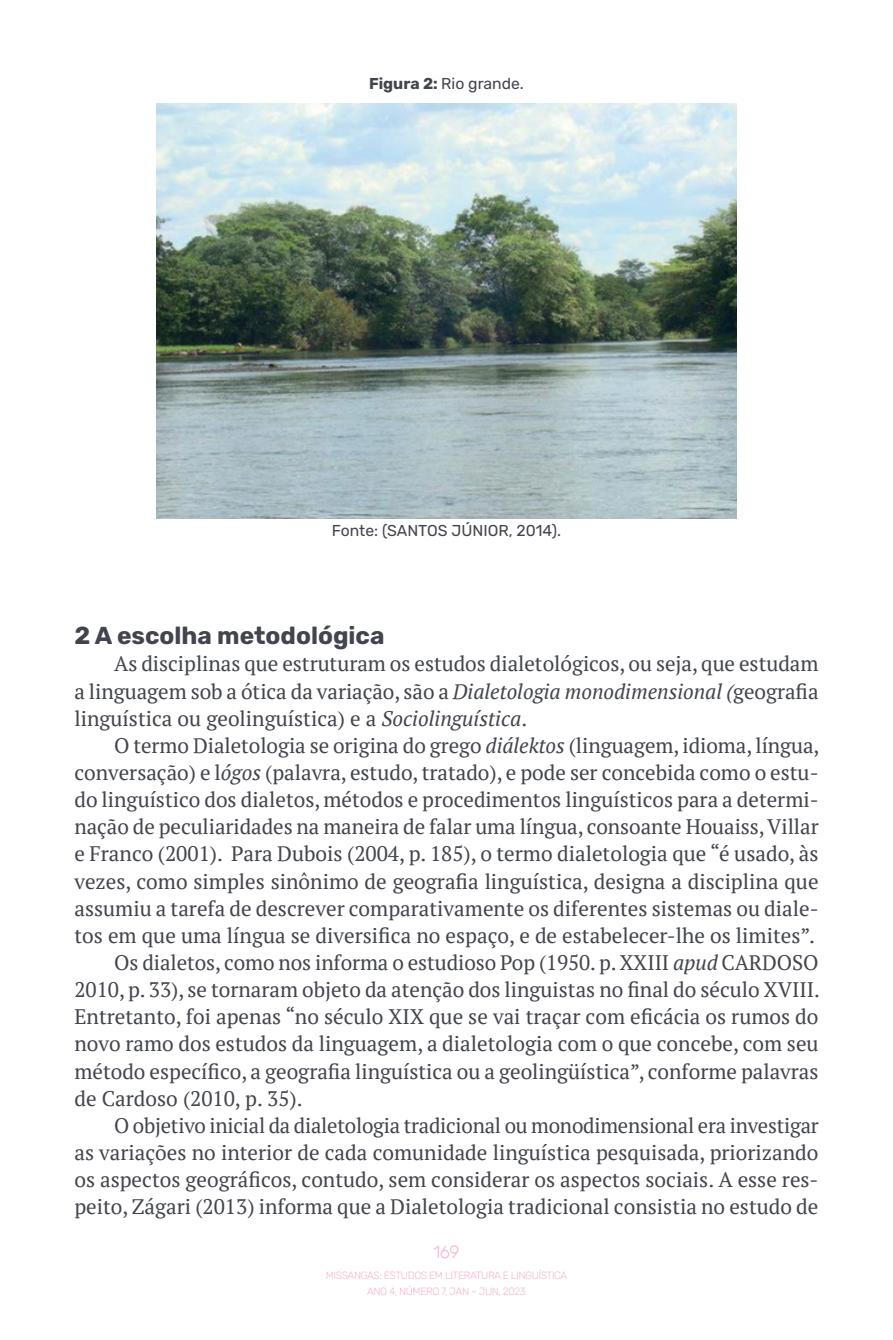
<style>
.page{position:relative;width:893px;height:1340px;background:#fff}
.page>*{position:absolute;margin:0;border:0;box-sizing:border-box;transform-origin:0 0}
.t1{font:700 24.5px "Rubik";color:#42454d}
.t2{font:21px/27.1px "PT Serif";color:#42454d;text-align:justify}
.t3{font:300 17.5px "Rubik";color:#f6b6d3}
.t4{font:15.75px "Rubik";color:#42454d}
.t5{font:300 10.5px/15.8px "Rubik";letter-spacing:-.04em;color:#f6b6d3;text-align:center}
.s1{font-weight:700}
.s2{font-style:italic}
</style>
<div class="page">
<img style="left:156px;top:104px;width:581px;height:414px">
<p class="t4" style="left:369px;top:75px;width:156px"><span class="s1">Figura 2:</span> Rio grande.</p>
<p class="t4" style="left:332px;top:522px;width:231px">Fonte: (SANTOS JÚNIOR, 2014).</p>
<p class="t1" style="left:74px;top:621px;width:312px">2 A escolha metodológica</p>
<p class="t2" style="left:74px;top:650px;width:746px;text-indent:40px">As disciplinas que estruturam os estudos dialetológicos, ou seja, que estudam a linguagem sob a ótica da variação, são a <span class="s2">Dialetologia monodimensional (</span>geografia linguística ou geolinguística) e a <span class="s2">Sociolinguística</span>.</p>
<p class="t2" style="left:114px;top:731px;width:707px">O termo Dialetologia se origina do grego <span class="s2">diálektos</span> (linguagem, idioma, língua,</p>
<p class="t2" style="left:74px;top:758px;width:746px">conversação) e l<span class="s2">ógos</span> (palavra, estudo, tratado), e pode ser concebida como o estu-</p>
<p class="t2" style="left:74px;top:786px;width:746px">do linguístico dos dialetos, métodos e procedimentos linguísticos para a determi-</p>
<p class="t2" style="left:74px;top:813px;width:746px">nação de peculiaridades na maneira de falar uma língua, consoante Houaiss, Villar</p>
<p class="t2" style="left:74px;top:840px;width:746px">e Franco (2001). Para Dubois (2004, p. 185), o termo dialetologia que “é usado, às</p>
<p class="t2" style="left:74px;top:867px;width:746px">vezes, como simples sinônimo de geografia linguística, designa a disciplina que</p>
<p class="t2" style="left:74px;top:894px;width:746px">assumiu a tarefa de descrever comparativamente os diferentes sistemas ou diale-</p>
<p class="t2" style="left:74px;top:921px;width:742px">tos em que uma língua se diversifica no espaço, e de estabelecer-lhe os limites”.</p>
<p class="t2" style="left:114px;top:948px;width:706px">Os dialetos, como nos informa o estudioso Pop (1950. p. XXIII <span class="s2">apud</span> CARDOSO</p>
<p class="t2" style="left:74px;top:975px;width:747px">2010, p. 33), se tornaram objeto da atenção dos linguistas no final do século XVIII.</p>
<p class="t2" style="left:74px;top:1003px;width:746px">Entretanto, foi apenas “no século XIX que se vai traçar com eficácia os rumos do</p>
<p class="t2" style="left:74px;top:1030px;width:746px">novo ramo dos estudos da linguagem, a dialetologia com o que concebe, com seu</p>
<p class="t2" style="left:74px;top:1057px;width:746px">método específico, a geografia linguística ou a geolingüística”, conforme palavras</p>
<p class="t2" style="left:74px;top:1084px;width:230px">de Cardoso (2010, p. 35).</p>
<p class="t2" style="left:114px;top:1111px;width:706px">O objetivo inicial da dialetologia tradicional ou monodimensional era investigar</p>
<p class="t2" style="left:74px;top:1138px;width:746px">as variações no interior de cada comunidade linguística pesquisada, priorizando</p>
<p class="t2" style="left:74px;top:1165px;width:746px">os aspectos geográficos, contudo, sem considerar os aspectos sociais. A esse res-</p>
<p class="t2" style="left:74px;top:1192px;width:746px">peito, Zágari (2013) informa que a Dialetologia tradicional consistia no estudo de</p>
<p class="t3" style="left:434px;top:1242px;width:27px">169</p>
<p class="t5" style="left:326px;top:1267px;width:243px">MISSANGAS: ESTUDOS EM LITERATURA E LINGUÍSTICA<br>ANO 4, NÚMERO 7, JAN – JUN, 2023</p>
</div>
